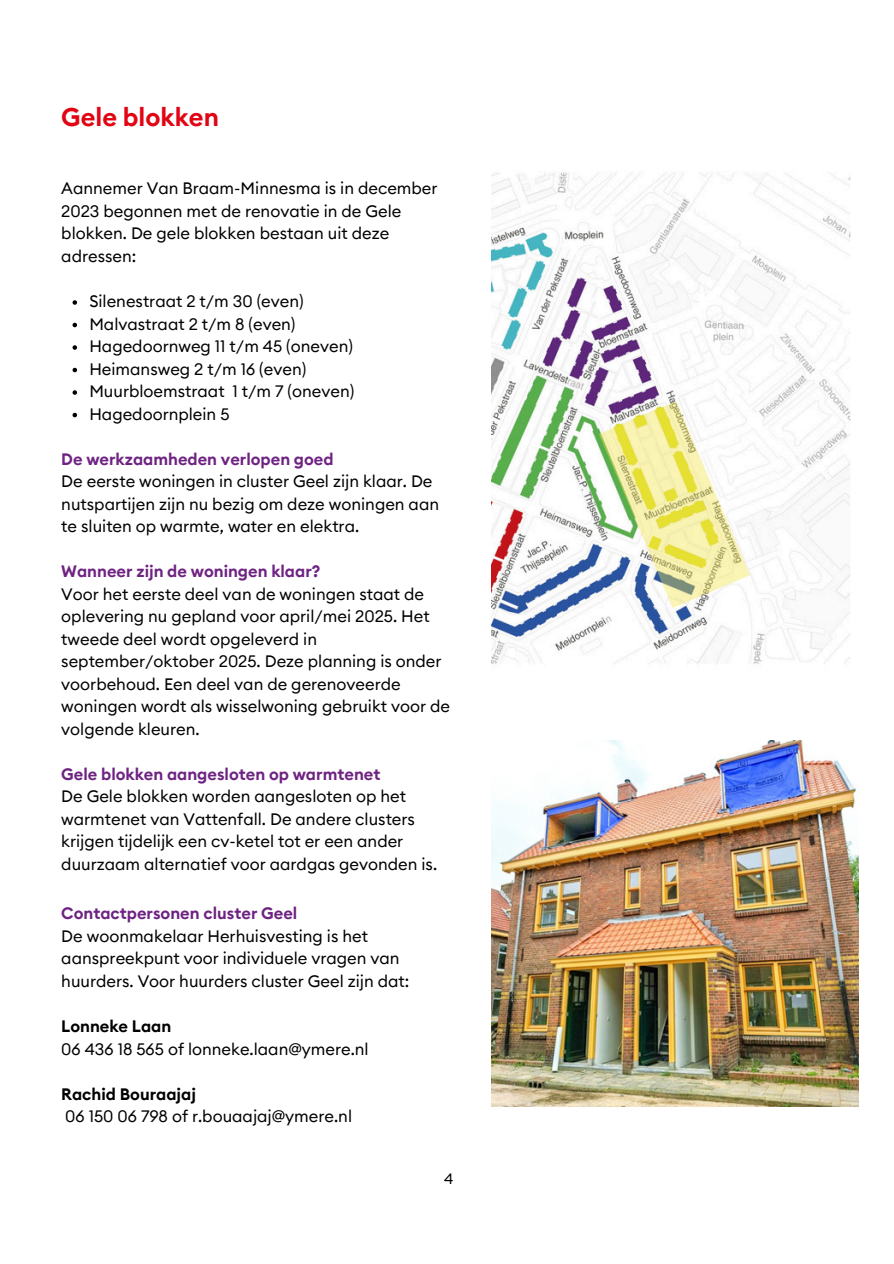
<style>
.page{position:relative;width:894px;height:1264px;background:#fff}
.page>*{position:absolute;margin:0;border:0;box-sizing:border-box;transform-origin:0 0}
.t1{font:600 25.5px "Euclid Circular B";color:#e10514}
.t2{font:16.5px/22.5px "Euclid Circular B";color:#000}
.t3{font:600 16.5px "Euclid Circular B";color:#6e2382}
.t4{font:600 16.5px "Euclid Circular B";color:#000}
.t5{font:15px "Euclid Circular B";color:#000}
</style>
<div class="page">
<img style="left:491px;top:172px;width:360px;height:493px">
<svg style="left:598px;top:401px;width:152px;height:207px"></svg>
<img style="left:491px;top:740px;width:366px;height:365px">
<svg style="left:72px;top:300px;width:5px;height:5px"></svg>
<svg style="left:72px;top:323px;width:5px;height:4px"></svg>
<svg style="left:72px;top:345px;width:5px;height:5px"></svg>
<svg style="left:72px;top:368px;width:5px;height:4px"></svg>
<svg style="left:72px;top:390px;width:5px;height:5px"></svg>
<svg style="left:72px;top:413px;width:5px;height:4px"></svg>
<h1 class="t1" style="left:61px;top:106px;width:159px">Gele blokken</h1>
<p class="t2" style="left:61px;top:178px;width:378px">Aannemer Van Braam-Minnesma is in december 2023 begonnen met de renovatie in de Gele blokken. De gele blokken bestaan uit deze adressen:</p>
<p class="t2" style="left:89px;top:291px;width:216px">Silenestraat 2 t/m 30 (even)</p>
<p class="t2" style="left:89px;top:313px;width:207px">Malvastraat 2 t/m 8 (even)</p>
<p class="t2" style="left:89px;top:336px;width:265px">Hagedoornweg 11 t/m 45 (oneven)</p>
<p class="t2" style="left:89px;top:358px;width:218px">Heimansweg 2 t/m 16 (even)</p>
<p class="t2" style="left:89px;top:381px;width:266px">Muurbloemstraat 1 t/m 7 (oneven)</p>
<p class="t2" style="left:89px;top:403px;width:142px">Hagedoornplein 5</p>
<p class="t3" style="left:61px;top:451px;width:274px">De werkzaamheden verlopen goed</p>
<p class="t2" style="left:61px;top:471px;width:379px">De eerste woningen in cluster Geel zijn klaar. De nutspartijen zijn nu bezig om deze woningen aan te sluiten op warmte, water en elektra.</p>
<p class="t3" style="left:61px;top:564px;width:260px">Wanneer zijn de woningen klaar?</p>
<p class="t2" style="left:61px;top:583px;width:390px">Voor het eerste deel van de woningen staat de oplevering nu gepland voor april/mei 2025. Het tweede deel wordt opgeleverd in september/oktober 2025. Deze planning is onder voorbehoud. Een deel van de gerenoveerde woningen wordt als wisselwoning gebruikt voor de volgende kleuren.</p>
<p class="t3" style="left:61px;top:766px;width:320px">Gele blokken aangesloten op warmtenet</p>
<p class="t2" style="left:61px;top:786px;width:377px">De Gele blokken worden aangesloten op het warmtenet van Vattenfall. De andere clusters krijgen tijdelijk een cv-ketel tot er een ander duurzaam alternatief voor aardgas gevonden is.</p>
<p class="t3" style="left:61px;top:906px;width:237px">Contactpersonen cluster Geel</p>
<p class="t2" style="left:61px;top:925px;width:349px">De woonmakelaar Herhuisvesting is het aanspreekpunt voor individuele vragen van huurders. Voor huurders cluster Geel zijn dat:</p>
<p class="t4" style="left:61px;top:1018px;width:111px">Lonneke Laan</p>
<p class="t2" style="left:61px;top:1038px;width:309px">06 436 18 565 of lonneke.laan@ymere.nl</p>
<p class="t4" style="left:61px;top:1086px;width:136px">Rachid Bouraajaj</p>
<p class="t2" style="left:65px;top:1105px;width:288px">06 150 06 798 of r.bouaajaj@ymere.nl</p>
<p class="t5" style="left:444px;top:1172px;width:11px">4</p>
</div>
